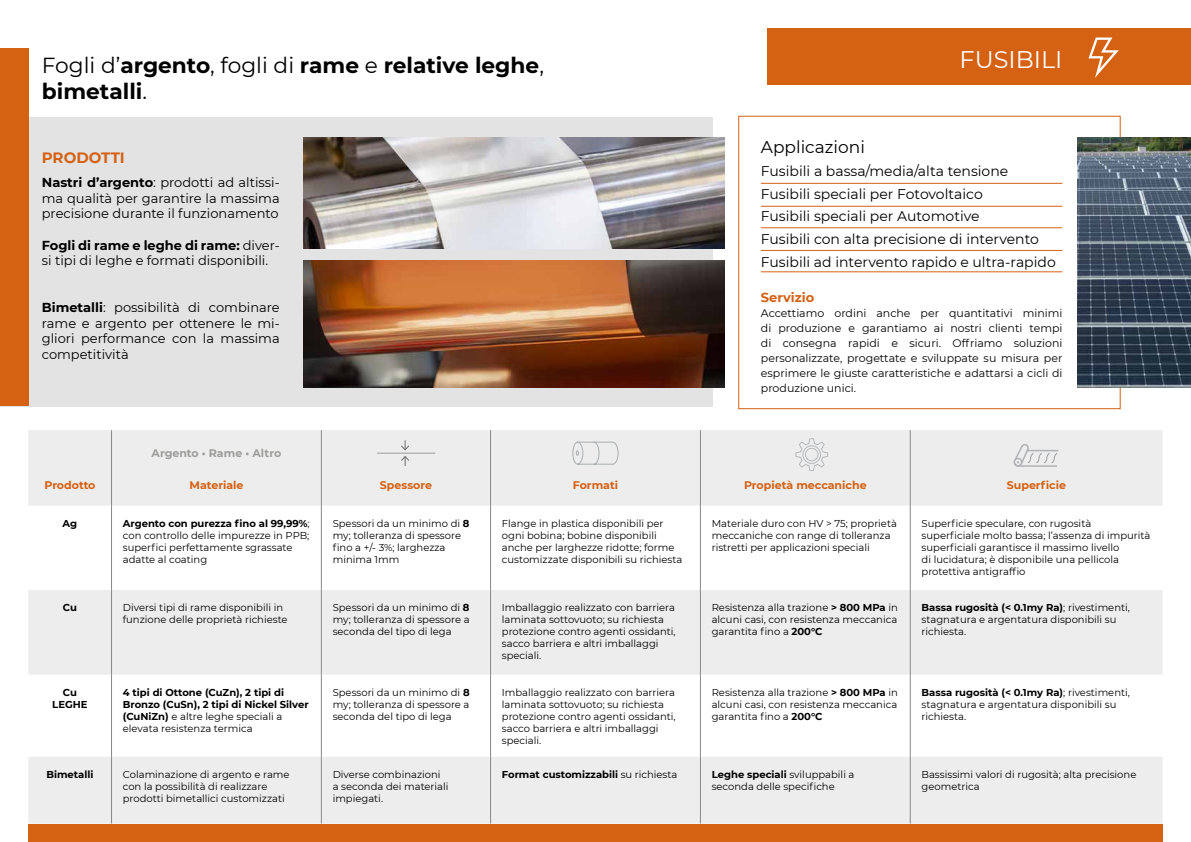
<style>
.page{position:relative;width:1191px;height:842px;background:#fff}
.page>*{position:absolute;margin:0;border:0;box-sizing:border-box;transform-origin:0 0}
.t1{font:24px "Montserrat";color:#fff}
.t2{font:700 21.7px/26.1px "Montserrat";color:#000}
.t3{font:17px "Montserrat";color:#000}
.t4{font:700 15px "Montserrat";color:#d56113}
.t5{font:14px/22.7px "Montserrat";color:#000}
.t6{font:13px/15.6px "Montserrat";color:#000;text-align:justify}
.t7{font:700 13px "Montserrat";color:#d56113}
.t8{font:11px/15px "Montserrat";color:#000;text-align:justify}
.t9{font:700 11px "Montserrat";color:#d56113}
.t10{font:700 11px "Montserrat";color:#9d9d9c}
.t11{font:10px/12px "Montserrat";color:#000}
.t12{font:700 10px/12px "Montserrat";color:#000;text-align:center}
.s1{font-weight:400}
.s2{font-weight:700}
</style>
<div class="page">
<div style="left:0;top:117px;width:712px;height:289px;background:#e3e3e3"></div>
<div style="left:0;top:48px;width:28px;height:358px;background:#d56113"></div>
<div style="left:28px;top:825px;width:1134px;height:17px;background:#d56113"></div>
<img style="left:303px;top:138px;width:421px;height:111px">
<img style="left:303px;top:261px;width:421px;height:126px">
<img style="left:1077px;top:137px;width:114px;height:250px">
<hr style="left:761px;top:183px;width:301px;height:1px;background:#d56113">
<hr style="left:761px;top:206px;width:301px;height:1px;background:#d56113">
<hr style="left:761px;top:227px;width:301px;height:1px;background:#d56113">
<hr style="left:761px;top:250px;width:301px;height:1px;background:#d56113">
<hr style="left:761px;top:272px;width:301px;height:1px;background:#d56113">
<div style="left:768px;top:28px;width:423px;height:57px;background:#d56113"></div>
<svg style="left:28px;top:430px;width:1134px;height:393px;fill:#ededed"></svg>
<svg style="left:28px;top:506px;width:1134px;height:84px"></svg>
<hr style="left:111px;top:757px;width:1px;height:66px;background:#878787">
<hr style="left:321px;top:757px;width:1px;height:66px;background:#878787">
<hr style="left:490px;top:757px;width:1px;height:66px;background:#878787">
<hr style="left:700px;top:757px;width:1px;height:66px;background:#878787">
<hr style="left:910px;top:757px;width:1px;height:66px;background:#878787">
<hr style="left:111px;top:430px;width:1px;height:76px;background:#878787">
<hr style="left:321px;top:430px;width:1px;height:76px;background:#878787">
<hr style="left:490px;top:430px;width:1px;height:76px;background:#878787">
<hr style="left:700px;top:430px;width:1px;height:76px;background:#878787">
<hr style="left:910px;top:430px;width:1px;height:76px;background:#878787">
<hr style="left:111px;top:506px;width:1px;height:84px;background:#878787">
<hr style="left:321px;top:506px;width:1px;height:84px;background:#878787">
<hr style="left:490px;top:506px;width:1px;height:84px;background:#878787">
<hr style="left:700px;top:506px;width:1px;height:84px;background:#878787">
<hr style="left:910px;top:506px;width:1px;height:84px;background:#878787">
<hr style="left:111px;top:590px;width:1px;height:85px;background:#878787">
<hr style="left:321px;top:590px;width:1px;height:85px;background:#878787">
<hr style="left:490px;top:590px;width:1px;height:85px;background:#878787">
<hr style="left:700px;top:590px;width:1px;height:85px;background:#878787">
<hr style="left:910px;top:590px;width:1px;height:85px;background:#878787">
<hr style="left:111px;top:675px;width:1px;height:82px;background:#878787">
<hr style="left:321px;top:675px;width:1px;height:82px;background:#878787">
<hr style="left:490px;top:675px;width:1px;height:82px;background:#878787">
<hr style="left:700px;top:675px;width:1px;height:82px;background:#878787">
<hr style="left:910px;top:675px;width:1px;height:82px;background:#878787">
<svg style="left:572px;top:441px;width:47px;height:24px"></svg>
<hr style="left:377px;top:453px;width:58px;height:1px;background:#9d9d9c">
<svg style="left:400px;top:440px;width:10px;height:26px"></svg>
<svg style="left:1088px;top:38px;width:30px;height:40px"></svg>
<svg style="left:795px;top:438px;width:33px;height:33px"></svg>
<svg style="left:1012px;top:442px;width:48px;height:26px"></svg>
<h2 class="t2" style="left:42px;top:51px;width:503px"><span class="s1">Fogli d’</span>argento<span class="s1">, fogli di</span> rame <span class="s1">e</span> relative leghe<span class="s1">, </span>bimetalli<span class="s1">.</span></h2>
<h3 class="t4" style="left:42px;top:147px;width:85px">PRODOTTI</h3>
<h3 class="t6" style="left:42px;top:174px;width:239px"><span class="s2">Nastri d’argento</span>: prodotti ad altissi&shy;ma qualità per garantire la massima precisione durante il funzionamento</h3>
<h3 class="t6" style="left:42px;top:237px;width:239px"><span class="s2">Fogli di rame e leghe di rame:</span> diver&shy;si tipi di leghe e formati disponibili.</h3>
<h3 class="t6" style="left:42px;top:299px;width:239px"><span class="s2">Bimetalli</span>: possibilità di combinare rame e argento per ottenere le mi&shy;gliori performance con la massima competitività</h3>
<p class="t10" style="left:152px;top:445px;width:131px">Argento • Rame • Altro</p>
<h1 class="t1" style="left:959px;top:43px;width:104px">FUSIBILI</h1>
<h3 class="t3" style="left:761px;top:136px;width:105px">Applicazioni</h3>
<h3 class="t5" style="left:761px;top:159px;width:296px">Fusibili a bassa/media/alta tensione Fusibili speciali per Fotovoltaico<br>Fusibili speciali per Automotive<br>Fusibili con alta precisione di intervento Fusibili ad intervento rapido e ultra-rapido</h3>
<h3 class="t7" style="left:761px;top:288px;width:55px">Servizio</h3>
<p class="t8" style="left:761px;top:305px;width:303px">Accettiamo ordini anche per quantitativi minimi di produzione e garantiamo ai nostri clienti tempi di consegna rapidi e sicuri. Offriamo soluzioni personalizzate, progettate e sviluppate su misura per esprimere le giuste caratteristiche e adattarsi a cicli di produzione unici.</p>
<p class="t9" style="left:44px;top:477px;width:53px">Prodotto</p>
<p class="t9" style="left:189px;top:477px;width:55px">Materiale</p>
<p class="t9" style="left:380px;top:477px;width:54px">Spessore</p>
<p class="t9" style="left:573px;top:477px;width:47px">Formati</p>
<p class="t9" style="left:744px;top:477px;width:124px">Propietà meccaniche</p>
<p class="t9" style="left:1006px;top:477px;width:61px">Superficie</p>
<p class="t12" style="left:63px;top:517px;width:16px">Ag</p>
<p class="t11" style="left:123px;top:517px;width:188px"><span class="s2">Argento con purezza fino al 99,99%</span>; con controllo delle impurezze in PPB; superfici perfettamente sgrassate adatte al coating</p>
<p class="t11" style="left:333px;top:517px;width:138px">Spessori da un minimo di <span class="s2">8 </span>my; tolleranza di spessore fino a +/- 3%; larghezza minima 1mm</p>
<p class="t11" style="left:502px;top:517px;width:182px">Flange in plastica disponibili per ogni bobina; bobine disponibili anche per larghezze ridotte; forme customizzate disponibili su richiesta</p>
<p class="t11" style="left:711px;top:517px;width:187px">Materiale duro con HV &gt; 75; proprietà meccaniche con range di tolleranza ristretti per applicazioni speciali</p>
<p class="t11" style="left:921px;top:517px;width:230px">Superficie speculare, con rugosità superficiale molto bassa; l’assenza di impurità superficiali garantisce il massimo livello<br>di lucidatura; è disponibile una pellicola protettiva antigraffio</p>
<p class="t12" style="left:63px;top:601px;width:16px">Cu</p>
<p class="t11" style="left:123px;top:601px;width:166px">Diversi tipi di rame disponibili in funzione delle proprietà richieste</p>
<p class="t11" style="left:333px;top:601px;width:138px;text-align:justify">Spessori da un minimo di <span class="s2">8 </span>my; tolleranza di spessore a seconda del tipo di lega</p>
<p class="t11" style="left:502px;top:601px;width:175px">Imballaggio realizzato con barriera laminata sottovuoto; su richiesta protezione contro agenti ossidanti, sacco barriera e altri imballaggi speciali.</p>
<p class="t11" style="left:711px;top:601px;width:188px;text-align:justify">Resistenza alla trazione <span class="s2">&gt; 800 MPa</span> in alcuni casi, con resistenza meccanica garantita fino a <span class="s2">200°C</span></p>
<p class="t11" style="left:921px;top:601px;width:210px"><span class="s2">Bassa rugosità (&lt; 0.1my Ra)</span>; rivestimenti, stagnatura e argentatura disponibili su richiesta.</p>
<p class="t12" style="left:52px;top:686px;width:37px">Cu<br>LEGHE</p>
<p class="t12" style="left:123px;top:686px;width:187px;text-align:left">4 tipi di Ottone (CuZn), 2 tipi di<br>Bronzo (CuSn), 2 tipi di Nickel Silver (CuNiZn) <span class="s1">e altre leghe speciali a elevata resistenza termica</span></p>
<p class="t11" style="left:333px;top:686px;width:138px;text-align:justify">Spessori da un minimo di <span class="s2">8 </span>my; tolleranza di spessore a seconda del tipo di lega</p>
<p class="t11" style="left:502px;top:686px;width:175px">Imballaggio realizzato con barriera laminata sottovuoto; su richiesta protezione contro agenti ossidanti, sacco barriera e altri imballaggi speciali.</p>
<p class="t11" style="left:711px;top:686px;width:188px;text-align:justify">Resistenza alla trazione <span class="s2">&gt; 800 MPa</span> in alcuni casi, con resistenza meccanica garantita fino a <span class="s2">200°C</span></p>
<p class="t11" style="left:921px;top:686px;width:210px"><span class="s2">Bassa rugosità (&lt; 0.1my Ra)</span>; rivestimenti, stagnatura e argentatura disponibili su richiesta.</p>
<p class="t12" style="left:46px;top:768px;width:49px">Bimetalli</p>
<p class="t11" style="left:123px;top:768px;width:168px">Colaminazione di argento e rame con la possibilità di realizzare prodotti bimetallici customizzati</p>
<p class="t11" style="left:333px;top:768px;width:117px">Diverse combinazioni a seconda dei materiali impiegati.</p>
<p class="t12" style="left:502px;top:768px;width:177px">Format customizzabili <span class="s1">su richiesta</span></p>
<p class="t11" style="left:711px;top:768px;width:144px"><span class="s2">Leghe speciali</span> sviluppabili a seconda delle specifiche</p>
<p class="t11" style="left:921px;top:768px;width:216px">Bassissimi valori di rugosità; alta precisione geometrica</p>
</div>
